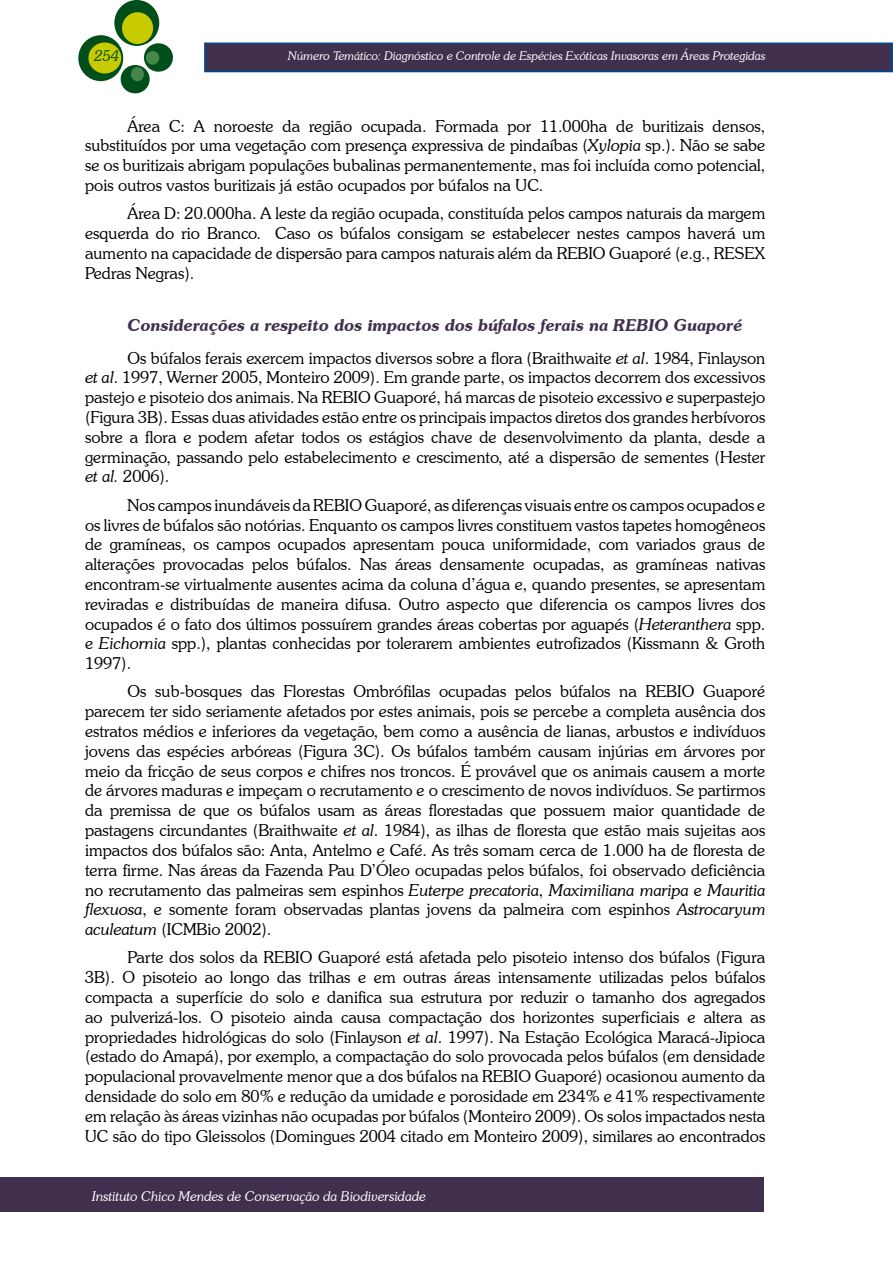
<style>
.page{position:relative;width:893px;height:1263px;background:#fff}
.page>*{position:absolute;margin:0;border:0;box-sizing:border-box;transform-origin:0 0}
.t1{font:300 16.5px/19.8px "Souvenir IT Cby BT";color:#000;text-align:justify}
.t2{font:italic 300 15px "Souvenir IT Cby BT";color:#004e1a}
.t3{font:italic 300 13.5px "Souvenir IT Cby BT";color:#fff}
.t4{font:italic 300 12px "Souvenir IT Cby BT";color:#fff}
.s1{font-style:italic}
.s2{font-weight:600;font-style:italic;color:#412f4e}
</style>
<div class="page">
<div style="left:205px;top:43px;width:687px;height:29px;background:#412f4e"></div>
<div style="left:204px;top:43px;width:689px;height:29px;border:2px solid #004b93"></div>
<div style="left:114px;top:0;width:45px;height:46px;background:#004e1a;border-radius:50%"></div>
<div style="left:78px;top:35px;width:45px;height:46px;background:#004e1a;border-radius:50%"></div>
<div style="left:144px;top:43px;width:29px;height:29px;background:#004e1a;border-radius:50%"></div>
<div style="left:121px;top:65px;width:29px;height:28px;background:#004e1a;border-radius:50%"></div>
<div style="left:122px;top:12px;width:31px;height:32px;background:#c8cb00;border-radius:50%"></div>
<div style="left:88px;top:42px;width:33px;height:31px;background:#c8cb00;border-radius:50%"></div>
<div style="left:146px;top:51px;width:13px;height:14px;background:#47864a;border-radius:50%"></div>
<div style="left:131px;top:67px;width:13px;height:14px;background:#47864a;border-radius:50%"></div>
<div style="left:0;top:1178px;width:764px;height:34px;background:#412f4e"></div>
<p class="t2" style="left:95px;top:46px;width:26px">254</p>
<p class="t4" style="left:288px;top:49px;width:479px">Número Temático: Diagnóstico e Controle de Espécies Exóticas Invasoras em Áreas Protegidas</p>
<p class="t1" style="left:85px;top:116px;width:682px;text-indent:43px">Área C: A noroeste da região ocupada. Formada por 11.000ha de buritizais densos, substituídos por uma vegetação com presença expressiva de pindaíbas (<span class="s1">Xylopia</span> sp.). Não se sabe se os buritizais abrigam populações bubalinas permanentemente, mas foi incluída como potencial, pois outros vastos buritizais já estão ocupados por búfalos na UC.</p>
<p class="t1" style="left:85px;top:203px;width:682px;text-indent:43px">Área D: 20.000ha. A leste da região ocupada, constituída pelos campos naturais da margem esquerda do rio Branco. Caso os búfalos consigam se estabelecer nestes campos haverá um aumento na capacidade de dispersão para campos naturais além da REBIO Guaporé (e.g., RESEX Pedras Negras).</p>
<p class="t1" style="left:128px;top:309px;width:639px;line-height:32.5px"><span class="s2">Considerações a respeito dos impactos dos búfalos ferais na REBIO Guaporé<br></span>Os búfalos ferais exercem impactos diversos sobre a flora (Braithwaite <span class="s1">et al</span>. 1984, Finlayson</p>
<p class="t1" style="left:85px;top:367px;width:682px"><span class="s1">et al</span>. 1997, Werner 2005, Monteiro 2009). Em grande parte, os impactos decorrem dos excessivos pastejo e pisoteio dos animais. Na REBIO Guaporé, há marcas de pisoteio excessivo e superpastejo (Figura 3B). Essas duas atividades estão entre os principais impactos diretos dos grandes herbívoros sobre a flora e podem afetar todos os estágios chave de desenvolvimento da planta, desde a germinação, passando pelo estabelecimento e crescimento, até a dispersão de sementes (Hester <span class="s1">et al.</span> 2006).</p>
<p class="t1" style="left:85px;top:495px;width:682px;text-indent:43px">Nos campos inundáveis da REBIO Guaporé, as diferenças visuais entre os campos ocupados e os livres de búfalos são notórias. Enquanto os campos livres constituem vastos tapetes homogêneos de gramíneas, os campos ocupados apresentam pouca uniformidade, com variados graus de alterações provocadas pelos búfalos. Nas áreas densamente ocupadas, as gramíneas nativas encontram-se virtualmente ausentes acima da coluna d’água e, quando presentes, se apresentam reviradas e distribuídas de maneira difusa. Outro aspecto que diferencia os campos livres dos ocupados é o fato dos últimos possuírem grandes áreas cobertas por aguapés (<span class="s1">Heteranthera</span> spp. e <span class="s1">Eichornia</span> spp.), plantas conhecidas por tolerarem ambientes eutrofizados (Kissmann &amp; Groth 1997).</p>
<p class="t1" style="left:85px;top:681px;width:682px;text-indent:43px">Os sub-bosques das Florestas Ombrófilas ocupadas pelos búfalos na REBIO Guaporé parecem ter sido seriamente afetados por estes animais, pois se percebe a completa ausência dos estratos médios e inferiores da vegetação, bem como a ausência de lianas, arbustos e indivíduos jovens das espécies arbóreas (Figura 3C). Os búfalos também causam injúrias em árvores por meio da fricção de seus corpos e chifres nos troncos. É provável que os animais causem a morte de árvores maduras e impeçam o recrutamento e o crescimento de novos indivíduos. Se partirmos da premissa de que os búfalos usam as áreas florestadas que possuem maior quantidade de pastagens circundantes (Braithwaite <span class="s1">et al</span>. 1984), as ilhas de floresta que estão mais sujeitas aos impactos dos búfalos são: Anta, Antelmo e Café. As três somam cerca de 1.000 ha de floresta de terra firme. Nas áreas da Fazenda Pau D’Óleo ocupadas pelos búfalos, foi observado deficiência no recrutamento das palmeiras sem espinhos <span class="s1">Euterpe precatoria</span>, <span class="s1">Maximiliana maripa</span> e <span class="s1">Mauritia flexuosa</span>, e somente foram observadas plantas jovens da palmeira com espinhos <span class="s1">Astrocaryum aculeatum</span> (ICMBio 2002).</p>
<p class="t1" style="left:85px;top:947px;width:682px;text-indent:43px">Parte dos solos da REBIO Guaporé está afetada pelo pisoteio intenso dos búfalos (Figura 3B). O pisoteio ao longo das trilhas e em outras áreas intensamente utilizadas pelos búfalos compacta a superfície do solo e danifica sua estrutura por reduzir o tamanho dos agregados ao pulverizá-los. O pisoteio ainda causa compactação dos horizontes superficiais e altera as propriedades hidrológicas do solo (Finlayson <span class="s1">et al</span>. 1997). Na Estação Ecológica Maracá-Jipioca (estado do Amapá), por exemplo, a compactação do solo provocada pelos búfalos (em densidade populacional provavelmente menor que a dos búfalos na REBIO Guaporé) ocasionou aumento da densidade do solo em 80% e redução da umidade e porosidade em 234% e 41% respectivamente em relação às áreas vizinhas não ocupadas por búfalos (Monteiro 2009). Os solos impactados nesta UC são do tipo Gleissolos (Domingues 2004 citado em Monteiro 2009), similares ao encontrados</p>
<p class="t3" style="left:92px;top:1188px;width:335px">Instituto Chico Mendes de Conservação da Biodiversidade</p>
</div>
